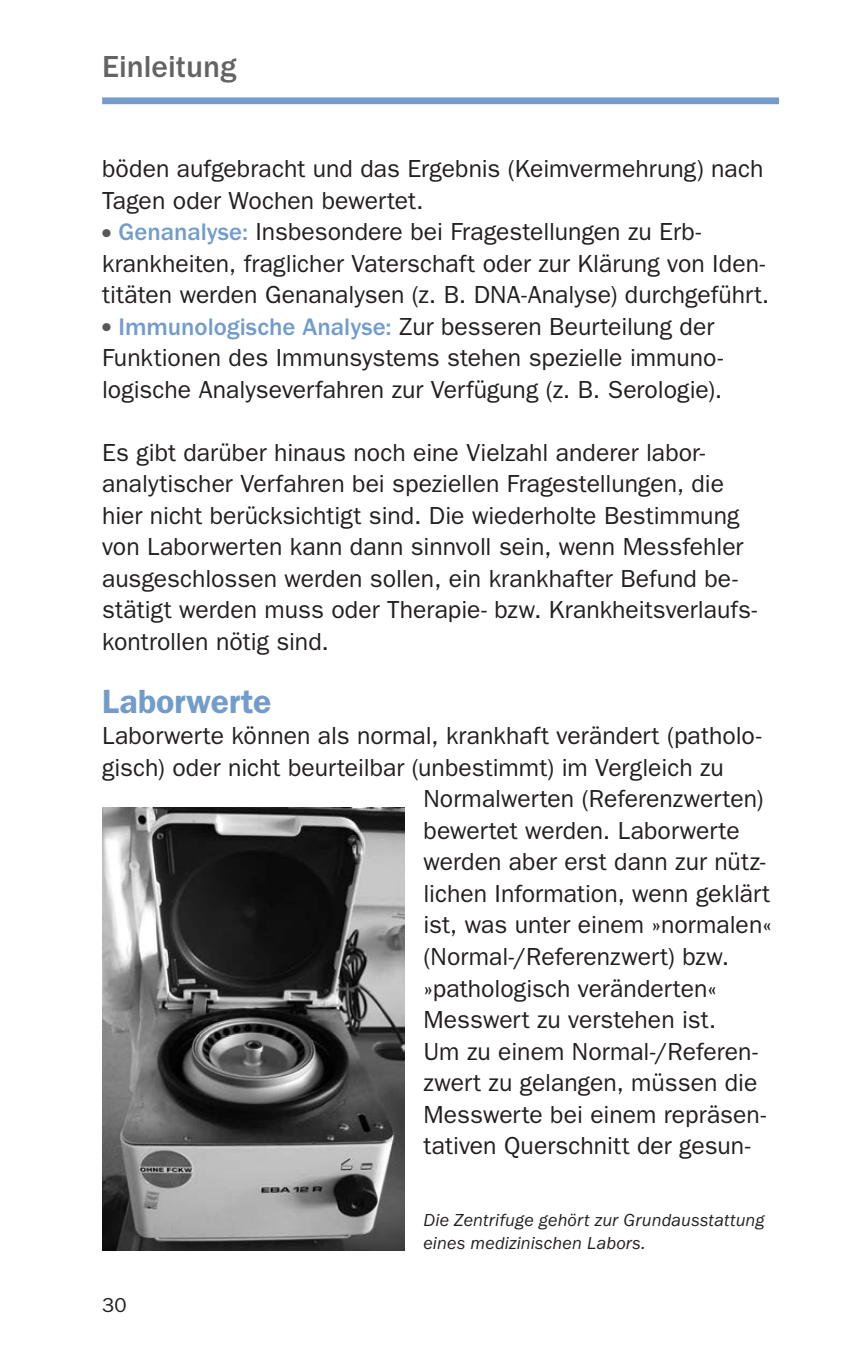
<style>
.page{position:relative;width:862px;height:1372px;background:#fff}
.page>*{position:absolute;margin:0;border:0;box-sizing:border-box;transform-origin:0 0}
.t1{font:600 33.75px "ITC Franklin Gothic Std";color:#729ccb}
.t2{font:500 31.5px "ITC Franklin Gothic Std";color:#636366}
.t3{font:24.75px/31.5px "ITC Franklin Gothic Std";color:#231f20}
.t4{font:20.25px "ITC Franklin Gothic Std";color:#231f20}
.t5{font:italic 18px/22.5px "ITC Franklin Gothic Std";letter-spacing:.01em;color:#231f20}
.s1{color:#57585a}
.s2{font-weight:500;color:#729ccb}
</style>
<div class="page">
<div style="left:102px;top:97px;width:759px;height:7px;background:#729ccb"></div>
<img style="left:102px;top:807px;width:302px;height:443px">
<div style="left:778px;top:96px;width:83px;height:19px;background:#fff"></div>
<p class="t2" style="left:102px;top:49px;width:136px">Einleitung</p>
<p class="t3" style="left:102px;top:153px;width:662px">böden aufgebracht und das Ergebnis (Keimvermehrung) nach<br>Tagen oder Wochen bewertet.</p>
<p class="t3" style="left:102px;top:216px;width:668px"><span class="s1">●</span> <span class="s2">Genanalyse:</span> Insbesondere bei Fragestellungen zu Erb&shy;krankheiten, fraglicher Vaterschaft oder zur Klärung von Iden&shy;titäten werden Genanalysen (z. B. DNA-Analyse) durchgeführt.</p>
<p class="t3" style="left:102px;top:310px;width:622px"><span class="s1">●</span> <span class="s2">Immunologische Analyse:</span> Zur besseren Beurteilung der<br>Funktionen des Immunsystems stehen spezielle immuno&shy;logische Analyseverfahren zur Verfügung (z. B. Serologie).</p>
<p class="t3" style="left:102px;top:436px;width:656px">Es gibt darüber hinaus noch eine Vielzahl anderer labor - analytischer Verfahren bei speziellen Fragestellungen, die hier nicht berücksichtigt sind. Die wiederholte Bestimmung von Laborwerten kann dann sinnvoll sein, wenn Messfehler ausgeschlossen werden sollen, ein krankhafter Befund be&shy;stätigt werden muss oder Therapie- bzw. Krankheitsverlaufs&shy;kontrollen nötig sind.</p>
<p class="t1" style="left:102px;top:681px;width:171px">Laborwerte</p>
<p class="t3" style="left:102px;top:720px;width:660px">Laborwerte können als normal, krankhaft verändert (patholo-</p>
<p class="t3" style="left:102px;top:751px;width:623px">gisch) oder nicht beurteilbar (unbestimmt) im Vergleich zu</p>
<p class="t3" style="left:423px;top:783px;width:341px">Normalwerten (Referenzwerten)</p>
<p class="t3" style="left:423px;top:814px;width:317px">bewertet werden. Laborwerte</p>
<p class="t3" style="left:423px;top:846px;width:343px">werden aber erst dann zur nütz-</p>
<p class="t3" style="left:423px;top:877px;width:348px">lichen Information, wenn geklärt</p>
<p class="t3" style="left:423px;top:909px;width:350px">ist, was unter einem »normalen«</p>
<p class="t3" style="left:423px;top:940px;width:307px">(Normal-/Referenzwert) bzw.</p>
<p class="t3" style="left:423px;top:972px;width:295px">»pathologisch veränderten«</p>
<p class="t3" style="left:423px;top:1004px;width:294px">Messwert zu verstehen ist.</p>
<p class="t3" style="left:423px;top:1035px;width:335px">Um zu einem Normal-/Referen-</p>
<p class="t3" style="left:423px;top:1067px;width:335px">zwert zu gelangen, müssen die</p>
<p class="t3" style="left:423px;top:1098px;width:344px">Messwerte bei einem repräsen-</p>
<p class="t3" style="left:423px;top:1130px;width:328px">tativen Querschnitt der gesun-</p>
<p class="t4" style="left:102px;top:1292px;width:26px">30</p>
<p class="t5" style="left:423px;top:1208px;width:342px">Die Zentrifuge gehört zur Grundausstattung eines medizinischen Labors.</p>
</div>
